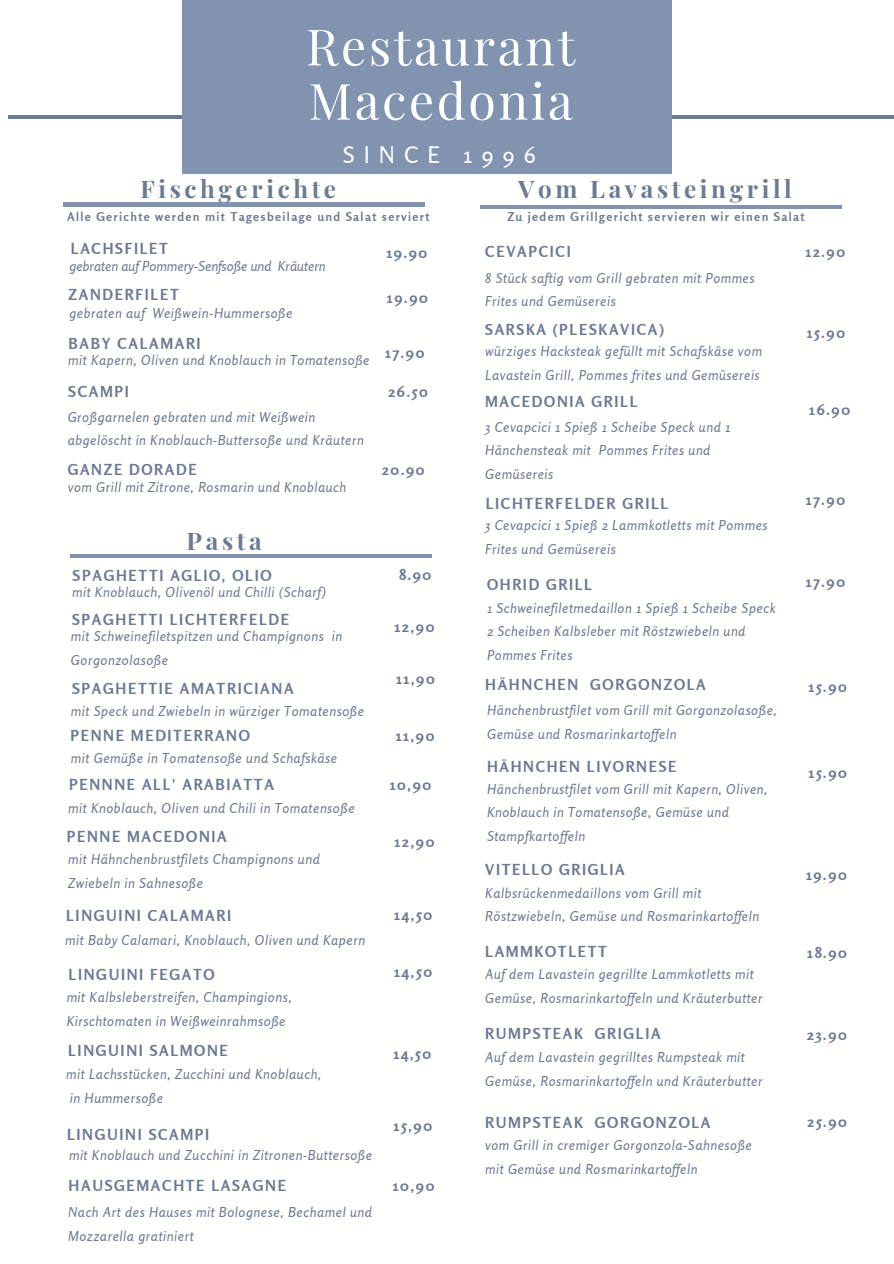
<style>
.page{position:relative;width:894px;height:1264px;background:#fff}
.page>*{position:absolute;margin:0;border:0;box-sizing:border-box;transform-origin:0 0}
.t1{font:50.1px/54.3px "Playfair Display";letter-spacing:.05em;color:#fff}
.t2{font:700 24.3px "Playfair Display";letter-spacing:.15em;color:#6c7a92}
.t3{font:22.65px "Rosario";letter-spacing:.4em;color:#fff}
.t4{font:700 15.15px "Rosario";letter-spacing:.11em;color:#6c7a92}
.t5{font:italic 13.65px/23.7px "Rosario";letter-spacing:.04em;color:#6c7a92}
.t6{font:italic 13.65px "Rosario";color:#6c7a92}
.t7{font:700 12.15px "Rosario";letter-spacing:.11em;color:#6c7a92}
</style>
<div class="page">
<hr style="left:8px;top:115px;width:885px;height:3px;background:#6c7a92">
<div style="left:183px;top:0;width:488px;height:173px;background:#8293b0"></div>
<hr style="left:63px;top:203px;width:361px;height:3px;background:#8293b0">
<hr style="left:71px;top:554px;width:361px;height:3px;background:#8293b0">
<hr style="left:480px;top:205px;width:362px;height:4px;background:#8293b0">
<p class="t1" style="left:306px;top:17px;width:271px">Restaurant<br>Macedonia</p>
<p class="t3" style="left:343px;top:141px;width:195px">SINCE 1996</p>
<p class="t2" style="left:140px;top:171px;width:197px">Fischgerichte</p>
<p class="t2" style="left:518px;top:171px;width:275px">Vom Lavasteingrill</p>
<p class="t7" style="left:67px;top:209px;width:364px">Alle Gerichte werden mit Tagesbeilage und Salat serviert</p>
<p class="t4" style="left:71px;top:239px;width:98px">LACHSFILET</p>
<p class="t6" style="left:69px;top:257px;width:258px">gebraten auf Pommery-Senfsoße und Kräutern</p>
<p class="t4" style="left:69px;top:285px;width:112px">ZANDERFILET</p>
<p class="t5" style="left:69px;top:301px;width:224px">gebraten auf Weißwein-Hummersoße</p>
<p class="t4" style="left:69px;top:334px;width:133px">BABY CALAMARI</p>
<p class="t5" style="left:68px;top:348px;width:303px">mit Kapern, Oliven und Knoblauch in Tomatensoße</p>
<p class="t4" style="left:386px;top:243px;width:42px">19.90</p>
<p class="t4" style="left:387px;top:288px;width:42px">19.90</p>
<p class="t4" style="left:385px;top:343px;width:41px">17.90</p>
<p class="t4" style="left:68px;top:382px;width:62px">SCAMPI</p>
<p class="t4" style="left:388px;top:382px;width:41px">26.50</p>
<p class="t5" style="left:68px;top:404px;width:297px">Großgarnelen gebraten und mit Weißwein abgelöscht in Knoblauch-Buttersoße und Kräutern</p>
<p class="t4" style="left:68px;top:460px;width:130px">GANZE DORADE</p>
<p class="t5" style="left:68px;top:475px;width:280px">vom Grill mit Zitrone, Rosmarin und Knoblauch</p>
<p class="t4" style="left:382px;top:460px;width:44px">20.90</p>
<p class="t2" style="left:187px;top:524px;width:76px">Pasta</p>
<p class="t4" style="left:73px;top:566px;width:200px">SPAGHETTI AGLIO, OLIO</p>
<p class="t4" style="left:399px;top:565px;width:34px">8.90</p>
<p class="t5" style="left:72px;top:579px;width:255px">mit Knoblauch, Olivenöl und Chilli (Scharf)</p>
<p class="t4" style="left:72px;top:610px;width:218px">SPAGHETTI LICHTERFELDE</p>
<p class="t5" style="left:71px;top:624px;width:273px">mit Schweinefiletspitzen und Champignons in<br>Gorgonzolasoße</p>
<p class="t4" style="left:72px;top:679px;width:223px">SPAGHETTIE AMATRICIANA</p>
<p class="t5" style="left:71px;top:699px;width:294px">mit Speck und Zwiebeln in würziger Tomatens0ße</p>
<p class="t4" style="left:70px;top:726px;width:181px">PENNE MEDITERRANO</p>
<p class="t5" style="left:71px;top:745px;width:268px">mit Gemüße in Tomatens0ße und Schafskäse</p>
<p class="t4" style="left:69px;top:774px;width:206px">PENNNE ALL' ARABIATTA</p>
<p class="t5" style="left:68px;top:795px;width:288px">mit Knoblauch, Oliven und Chili in Tomatensoße</p>
<p class="t4" style="left:67px;top:827px;width:162px">PENNE MACEDONIA</p>
<p class="t5" style="left:68px;top:847px;width:253px">mit Hähnchenbrustfilets Champignons und<br>Zwiebeln in Sahnesoße</p>
<p class="t4" style="left:66px;top:906px;width:166px">LINGUINI CALAMARI</p>
<p class="t5" style="left:65px;top:928px;width:301px">mit Baby Calamari, Knoblauch, Oliven und Kapern</p>
<p class="t4" style="left:69px;top:965px;width:148px">LINGUINI FEGATO</p>
<p class="t5" style="left:67px;top:985px;width:227px">mit Kalbsleberstreifen, Champingions,<br>Kirschtomaten in Weißweinrahmsoße</p>
<p class="t4" style="left:68px;top:1041px;width:161px">LINGUINI SALMONE</p>
<p class="t5" style="left:66px;top:1061px;width:257px">mit Lachsstücken, Zucchini und Knoblauch,</p>
<p class="t5" style="left:70px;top:1086px;width:95px">in Hummersoße</p>
<p class="t4" style="left:67px;top:1125px;width:144px">LINGUINI SCAMPI</p>
<p class="t5" style="left:69px;top:1142px;width:304px">mit Knoblauch und Zucchini in Zitronen-Buttersoße</p>
<p class="t4" style="left:69px;top:1175px;width:219px">HAUSGEMACHTE LASAGNE</p>
<p class="t5" style="left:68px;top:1200px;width:305px">Nach Art des Hauses mit Bolognese, Bechamel und<br>Mozzarella gratiniert</p>
<p class="t4" style="left:394px;top:617px;width:41px">12,90</p>
<p class="t4" style="left:396px;top:669px;width:40px">11,90</p>
<p class="t4" style="left:395px;top:726px;width:40px">11,90</p>
<p class="t4" style="left:389px;top:774px;width:43px">10,90</p>
<p class="t4" style="left:394px;top:832px;width:41px">12,90</p>
<p class="t4" style="left:394px;top:904px;width:39px">14,50</p>
<p class="t4" style="left:394px;top:962px;width:39px">14,50</p>
<p class="t4" style="left:393px;top:1044px;width:39px">14,50</p>
<p class="t4" style="left:393px;top:1116px;width:40px">15,90</p>
<p class="t4" style="left:392px;top:1175px;width:43px">10,90</p>
<p class="t7" style="left:507px;top:209px;width:298px">Zu jedem Grillgericht servieren wir einen Salat</p>
<p class="t4" style="left:485px;top:242px;width:87px">CEVAPCICI</p>
<p class="t4" style="left:805px;top:242px;width:41px">12.90</p>
<p class="t5" style="left:485px;top:266px;width:271px">8 Stück saftig vom Grill gebraten mit Pommes<br>Frites und Gemüsereis</p>
<p class="t4" style="left:485px;top:320px;width:180px">SARSKA (PLESKAVICA)</p>
<p class="t4" style="left:806px;top:323px;width:40px">15.90</p>
<p class="t5" style="left:485px;top:339px;width:278px">würziges Hacksteak gefüllt mit Schafskäse vom<br>Lavastein Grill, Pommes frites und Gemüsereis</p>
<p class="t4" style="left:485px;top:392px;width:154px">MACEDONIA GRILL</p>
<p class="t5" style="left:485px;top:414px;width:246px">3 Cevapcici 1 Spieß 1 Scheibe Speck und 1<br>Hänchensteak mit Pommes Frites und<br>Gemüsereis</p>
<p class="t4" style="left:485px;top:494px;width:184px">LICHTERFELDER GRILL</p>
<p class="t5" style="left:485px;top:513px;width:284px">3 Cevapcici 1 Spieß 2 Lammkotletts mit Pommes<br>Frites und Gemüsereis</p>
<p class="t4" style="left:809px;top:400px;width:42px">16.90</p>
<p class="t4" style="left:805px;top:490px;width:41px">17.90</p>
<p class="t4" style="left:487px;top:575px;width:106px">OHRID GRILL</p>
<p class="t4" style="left:805px;top:572px;width:41px">17.90</p>
<p class="t5" style="left:487px;top:596px;width:290px">1 Schweinefiletmedaillon 1 Spieß 1 Scheibe Speck</p>
<p class="t5" style="left:487px;top:619px;width:260px">2 Scheiben Kalbsleber mit Röstzwiebeln und<br>Pommes Frites</p>
<p class="t4" style="left:485px;top:675px;width:222px">HÄHNCHEN GORGONZOLA</p>
<p class="t4" style="left:808px;top:677px;width:40px">15.90</p>
<p class="t5" style="left:487px;top:698px;width:291px">Hänchenbrustfilet vom Grill mit Gorgonzolasoße,<br>Gemüse und Rosmarinkartof eln</p>
<p class="t4" style="left:487px;top:757px;width:191px">HÄHNCHEN LIVORNESE</p>
<p class="t5" style="left:487px;top:776px;width:282px">Hänchenbrustfilet vom Grill mit Kapern, Oliven,<br>Knoblauch in Tomatensoße, Gemüse und<br>Stampfkartof eln</p>
<p class="t4" style="left:485px;top:860px;width:141px">VITELLO GRIGLIA</p>
<p class="t5" style="left:485px;top:880px;width:275px">Kalbsrückenmedaillons vom Grill mit<br>Röstzwiebeln, Gemüse und Rosmarinkartof eln</p>
<p class="t4" style="left:808px;top:762px;width:40px">15.90</p>
<p class="t4" style="left:805px;top:865px;width:42px">19.90</p>
<p class="t4" style="left:485px;top:941px;width:123px">LAMMKOTLETT</p>
<p class="t4" style="left:807px;top:943px;width:41px">18.90</p>
<p class="t5" style="left:485px;top:962px;width:279px">Auf dem Lavastein gegrillte Lammkotletts mit<br>Gemüse, Rosmarinkartof eln und Kräuterbutter</p>
<p class="t4" style="left:485px;top:1023px;width:177px">RUMPSTEAK GRIGLIA</p>
<p class="t4" style="left:806px;top:1024px;width:42px">23.90</p>
<p class="t5" style="left:485px;top:1045px;width:279px">Auf dem Lavastein gegrilltes Rumpsteak mit<br>Gemüse, Rosmarinkartof eln und Kräuterbutter</p>
<p class="t4" style="left:485px;top:1113px;width:227px">RUMPSTEAK GORGONZOLA</p>
<p class="t4" style="left:807px;top:1112px;width:41px">25.90</p>
<p class="t5" style="left:485px;top:1132px;width:268px">vom Grill in cremiger Gorgonzola-Sahnesoße</p>
<p class="t5" style="left:485px;top:1156px;width:213px">mit Gemüse und Rosmarinkartof eln</p>
</div>
